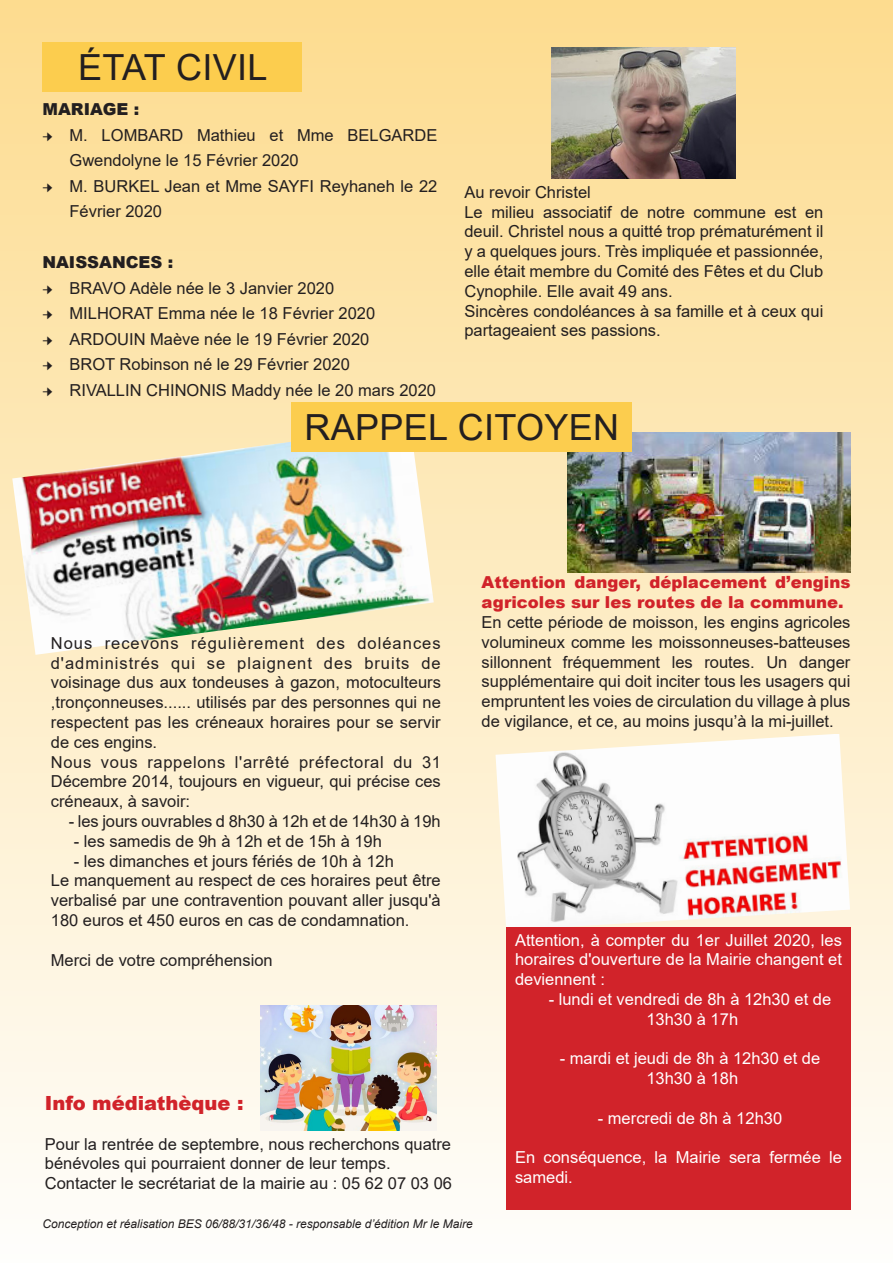
<style>
.page{position:relative;width:893px;height:1263px;background:#fff}
.page>*{position:absolute;margin:0;border:0;box-sizing:border-box;transform-origin:0 0}
.t1{font:36px "Arial";letter-spacing:.01em;color:#231f20}
.t2{font:900 19.5px "Arial";color:#d1232a}
.t3{font:16.5px/19.8px "Arial";color:#231f20;text-align:justify}
.t4{font:16.5px/19.8px "Arial";color:#fff;text-align:justify}
.t5{font:900 16.5px/19.8px "Arial";color:#d1232a}
.t6{font:900 16.5px "Arial";color:#231f20}
.t7{font:italic 12px "Arial";color:#231f20}
.s1{font-family:"Minion Pro"}
</style>
<div class="page">
<div style="left:0;top:0;width:893px;height:1263px;background:linear-gradient(to bottom,#fcdb8f,#fefdfb)"></div>
<div style="left:43px;top:43px;width:259px;height:49px;background:#fccd4e"></div>
<img style="left:552px;top:47px;width:183px;height:131px">
<img style="left:568px;top:432px;width:282px;height:141px">
<img style="left:12px;top:426px;width:422px;height:229px">
<img style="left:495px;top:734px;width:355px;height:197px">
<div style="left:506px;top:927px;width:344px;height:283px;background:#d1232a"></div>
<div style="left:292px;top:403px;width:340px;height:49px;background:#fccd4e"></div>
<img style="left:261px;top:1005px;width:175px;height:126px">
<p class="t1" style="left:78px;top:43px;width:191px">ÉTAT CIVIL</p>
<p class="t6" style="left:43px;top:97px;width:98px">MARIAGE :</p>
<p class="t3" style="left:70px;top:122px;width:369px;line-height:25.5px;text-indent:-27px"><span class="s1">Ș</span> M. LOMBARD Mathieu et Mme BELGARDE<br>Gwendolyne le 15 Février 2020</p>
<p class="t3" style="left:70px;top:173px;width:369px;line-height:25.5px;text-indent:-27px"><span class="s1">Ș</span> M. BURKEL Jean et Mme SAYFI Reyhaneh le 22<br>Février 2020</p>
<p class="t6" style="left:43px;top:250px;width:132px">NAISSANCES :</p>
<p class="t3" style="left:43px;top:278px;width:293px"><span class="s1">Ș</span> BRAVO Adèle née le 3 Janvier 2020</p>
<p class="t3" style="left:43px;top:304px;width:334px"><span class="s1">Ș</span> MILHORAT Emma née le 18 Février 2020</p>
<p class="t3" style="left:43px;top:329px;width:328px"><span class="s1">Ș</span> ARDOUIN Maève née le 19 Février 2020</p>
<p class="t3" style="left:43px;top:355px;width:309px"><span class="s1">Ș</span> BROT Robinson né le 29 Février 2020</p>
<p class="t3" style="left:43px;top:380px;width:395px"><span class="s1">Ș</span> RIVALLIN CHINONIS Maddy née le 20 mars 2020</p>
<p class="t3" style="left:464px;top:182px;width:128px">Au revoir Christel</p>
<p class="t3" style="left:464px;top:202px;width:360px">Le milieu associatif de notre commune est en deuil. Christel nous a quitté trop prématurément il y a quelques jours. Très impliquée et passionnée, elle était membre du Comité des Fêtes et du Club Cynophile. Elle avait 49 ans.</p>
<p class="t3" style="left:464px;top:301px;width:360px">Sincères condoléances à sa famille et à ceux qui partageaient ses passions.</p>
<p class="t1" style="left:304px;top:403px;width:316px">RAPPEL CITOYEN</p>
<p class="t3" style="left:51px;top:633px;width:392px">Nous recevons régulièrement des doléances d'administrés qui se plaignent des bruits de voisinage dus aux tondeuses à gazon, motoculteurs ,tronçonneuses...... utilisés par des personnes qui ne respectent pas les créneaux horaires pour se servir de ces engins.</p>
<p class="t3" style="left:51px;top:752px;width:392px">Nous vous rappelons l'arrêté préfectoral du 31<br>Décembre 2014, toujours en vigueur, qui précise ces créneaux, à savoir:</p>
<p class="t3" style="left:69px;top:811px;width:373px">- les jours ouvrables d 8h30 à 12h et de 14h30 à 19h</p>
<p class="t3" style="left:74px;top:831px;width:310px">- les samedis de 9h à 12h et de 15h à 19h</p>
<p class="t3" style="left:74px;top:851px;width:322px">- les dimanches et jours fériés de 10h à 12h</p>
<p class="t3" style="left:51px;top:870px;width:391px">Le manquement au respect de ces horaires peut être verbalisé par une contravention pouvant aller jusqu'à 180 euros et 450 euros en cas de condamnation.</p>
<p class="t3" style="left:51px;top:950px;width:223px">Merci de votre compréhension</p>
<p class="t2" style="left:45px;top:1089px;width:200px">Info médiathèque :</p>
<p class="t3" style="left:45px;top:1134px;width:408px">Pour la rentrée de septembre, nous recherchons quatre bénévoles qui pourraient donner de leur temps.</p>
<p class="t3" style="left:45px;top:1173px;width:409px">Contacter le secrétariat de la mairie au : 05 62 07 03 06</p>
<p class="t5" style="left:482px;top:572px;width:370px">Attention danger, déplacement d’engins agricoles sur les routes de la commune.</p>
<p class="t3" style="left:482px;top:612px;width:370px">En cette période de moisson, les engins agricoles volumineux comme les moissonneuses-batteuses sillonnent fréquemment les routes. Un danger supplémentaire qui doit inciter tous les usagers qui empruntent les voies de circulation du village à plus de vigilance, et ce, au moins jusqu’à la mi-juillet.</p>
<p class="t4" style="left:515px;top:930px;width:329px">Attention, à compter du 1er Juillet 2020, les horaires d'ouverture de la Mairie changent et deviennent :</p>
<p class="t4" style="left:549px;top:989px;width:284px">- lundi et vendredi de 8h à 12h30 et de</p>
<p class="t4" style="left:646px;top:1009px;width:93px">13h30 à 17h</p>
<p class="t4" style="left:560px;top:1048px;width:262px">- mardi et jeudi de 8h à 12h30 et de</p>
<p class="t4" style="left:646px;top:1068px;width:93px">13h30 à 18h</p>
<p class="t4" style="left:598px;top:1108px;width:186px">- mercredi de 8h à 12h30</p>
<p class="t4" style="left:515px;top:1147px;width:328px">En conséquence, la Mairie sera fermée le samedi.</p>
<p class="t7" style="left:43px;top:1216px;width:432px">Conception et réalisation BES 06/88/31/36/48 - responsable d’édition Mr le Maire</p>
</div>
